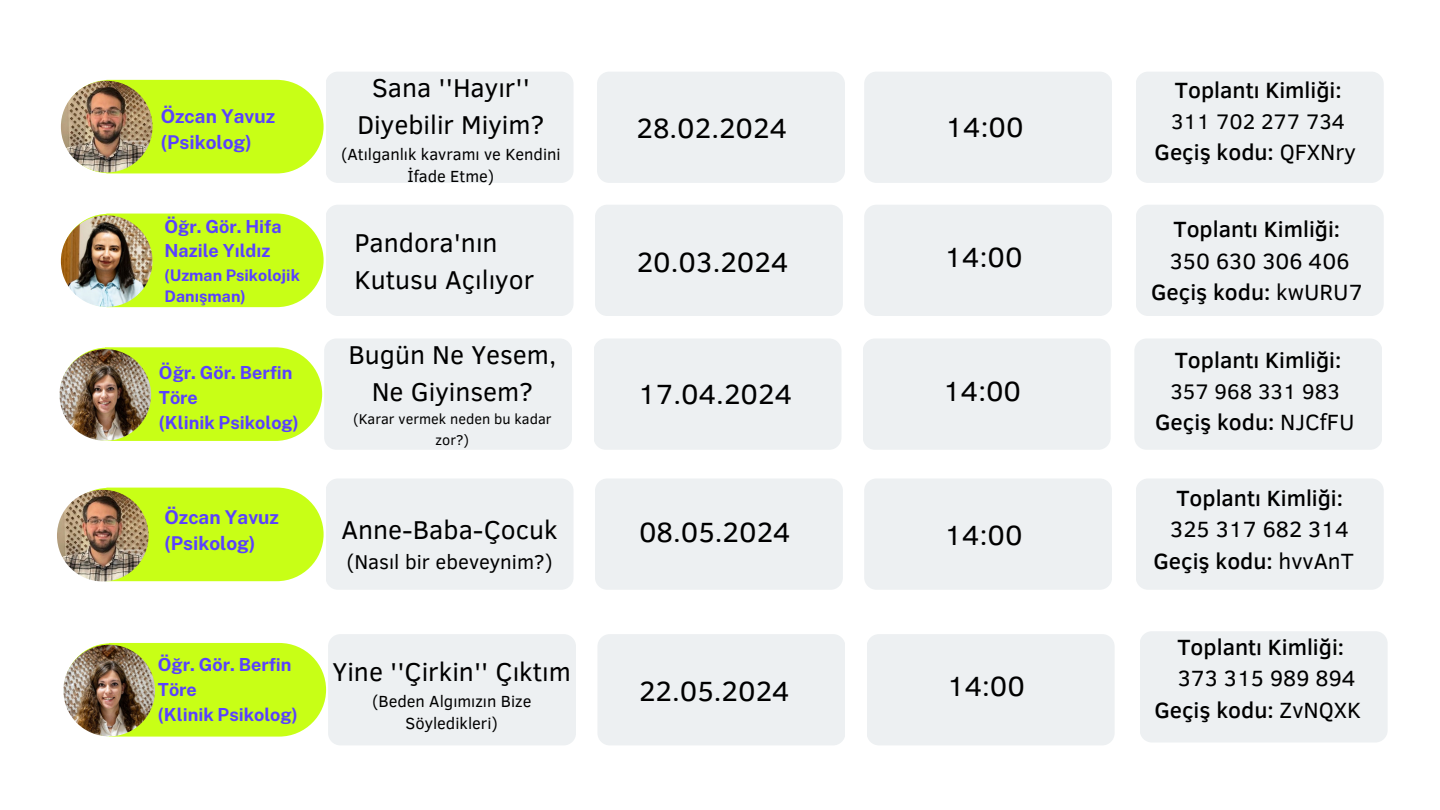
<style>
.page{position:relative;width:1440px;height:810px;background:#fff}
.page>*{position:absolute;margin:0;border:0;box-sizing:border-box;transform-origin:0 0}
.t1{font:28.5px "Clear Sans";color:#000}
.t2{font:26.5px/36.8px "Clear Sans";color:#000;text-align:center}
.t3{font:500 22.6px "Clear Sans";color:#000}
.t4{font:22.6px/31.5px "Clear Sans";color:#000;text-align:center}
.t5{font:21.6px "Clear Sans";color:#000}
.t6{font:20.5px "Clear Sans";color:#000}
.t7{font:700 19px "Public Sans";color:#5941ff}
.t8{font:700 18px/24.8px "Public Sans";color:#5941ff}
.t9{font:16.5px/22.5px "Clear Sans";color:#000;text-align:center}
.t10{font:700 16px/21.8px "Public Sans";color:#5941ff}
.t11{font:14.5px/20.2px "Clear Sans";color:#000;text-align:center}
.s1{font-weight:400}
.s2{font-weight:500}
</style>
<div class="page">
<svg style="left:62px;top:80px;width:262px;height:93px;background:#cdfe2e"></svg>
<img style="left:61px;top:81px;width:92px;height:91px;border-radius:50%">
<div style="left:326px;top:72px;width:248px;height:111px;background:#edf0f2;border-radius:12px"></div>
<div style="left:597px;top:72px;width:248px;height:111px;background:#edf0f2;border-radius:12px"></div>
<div style="left:864px;top:72px;width:248px;height:111px;background:#edf0f2;border-radius:12px"></div>
<div style="left:1136px;top:72px;width:248px;height:111px;background:#edf0f2;border-radius:12px"></div>
<svg style="left:62px;top:488px;width:262px;height:93px;background:#ccfe2a"></svg>
<svg style="left:62px;top:214px;width:262px;height:93px;background:#cdfe2d"></svg>
<img style="left:57px;top:490px;width:92px;height:91px;border-radius:50%">
<img style="left:61px;top:215px;width:92px;height:92px;border-radius:50%">
<div style="left:326px;top:478px;width:248px;height:112px;background:#edf0f2;border-radius:12px"></div>
<div style="left:326px;top:205px;width:248px;height:111px;background:#edf0f2;border-radius:12px"></div>
<div style="left:595px;top:478px;width:248px;height:112px;background:#edf0f2;border-radius:12px"></div>
<div style="left:595px;top:205px;width:248px;height:111px;background:#edf0f2;border-radius:12px"></div>
<div style="left:864px;top:478px;width:248px;height:112px;background:#edf0f2;border-radius:12px"></div>
<div style="left:864px;top:205px;width:248px;height:111px;background:#edf0f2;border-radius:12px"></div>
<div style="left:1136px;top:478px;width:248px;height:112px;background:#edf0f2;border-radius:12px"></div>
<div style="left:1136px;top:205px;width:248px;height:111px;background:#edf0f2;border-radius:12px"></div>
<svg style="left:67px;top:643px;width:259px;height:94px;background:#cdfe2d"></svg>
<img style="left:63px;top:645px;width:92px;height:91px;border-radius:50%">
<div style="left:328px;top:634px;width:248px;height:111px;background:#edf0f2;border-radius:12px"></div>
<div style="left:597px;top:634px;width:248px;height:111px;background:#edf0f2;border-radius:12px"></div>
<div style="left:867px;top:634px;width:248px;height:111px;background:#edf0f2;border-radius:12px"></div>
<div style="left:1140px;top:631px;width:248px;height:112px;background:#edf0f2;border-radius:12px"></div>
<svg style="left:69px;top:347px;width:253px;height:94px;background:#ccfe29"></svg>
<img style="left:59px;top:349px;width:92px;height:92px;border-radius:50%">
<div style="left:324px;top:338px;width:248px;height:112px;background:#edf0f2;border-radius:12px"></div>
<div style="left:594px;top:338px;width:248px;height:112px;background:#edf0f2;border-radius:12px"></div>
<div style="left:863px;top:338px;width:248px;height:112px;background:#edf0f2;border-radius:12px"></div>
<div style="left:1134px;top:338px;width:248px;height:112px;background:#edf0f2;border-radius:12px"></div>
<p class="t7" style="left:161px;top:105px;width:116px">Özcan Yavuz</p>
<p class="t7" style="left:161px;top:131px;width:93px">(Psikolog)</p>
<p class="t8" style="left:165px;top:214px;width:119px">Öğr. Gör. Hifa<br>Nazile Yıldız</p>
<p class="t10" style="left:165px;top:264px;width:137px">(Uzman Psikolojik<br>Danışman)</p>
<p class="t8" style="left:159px;top:360px;width:135px">Öğr. Gör. Berfin<br>Töre</p>
<p class="t8" style="left:159px;top:410px;width:141px">(Klinik Psikolog)</p>
<p class="t7" style="left:165px;top:506px;width:116px">Özcan Yavuz</p>
<p class="t7" style="left:165px;top:532px;width:93px">(Psikolog)</p>
<p class="t8" style="left:158px;top:653px;width:135px">Öğr. Gör. Berfin<br>Töre</p>
<p class="t8" style="left:158px;top:702px;width:141px">(Klinik Psikolog)</p>
<p class="t2" style="left:358px;top:68px;width:188px">Sana ''Hayır''<br>Diyebilir Miyim?</p>
<p class="t9" style="left:341px;top:142px;width:221px">(Atılganlık kavramı ve Kendini<br>İfade Etme)</p>
<p class="t2" style="left:354px;top:223px;width:181px;text-align:left">Pandora'nın<br>Kutusu Açılıyor</p>
<p class="t2" style="left:348px;top:335px;width:209px">Bugün Ne Yesem,<br>Ne Giyinsem?</p>
<p class="t11" style="left:353px;top:408px;width:200px">(Karar vermek neden bu kadar zor?)</p>
<p class="t2" style="left:341px;top:510px;width:218px">Anne-Baba-Çocuk</p>
<p class="t6" style="left:346px;top:547px;width:208px">(Nasıl bir ebeveynim?)</p>
<p class="t2" style="left:333px;top:652px;width:240px">Yine ''Çirkin'' Çıktım</p>
<p class="t9" style="left:372px;top:689px;width:161px">(Beden Algımızın Bize<br>Söyledikleri)</p>
<p class="t1" style="left:637px;top:108px;width:152px">28.02.2024</p>
<p class="t1" style="left:946px;top:106px;width:80px">14:00</p>
<p class="t1" style="left:637px;top:241px;width:153px">20.03.2024</p>
<p class="t1" style="left:945px;top:236px;width:80px">14:00</p>
<p class="t1" style="left:638px;top:373px;width:155px">17.04.2024</p>
<p class="t1" style="left:943px;top:370px;width:80px">14:00</p>
<p class="t1" style="left:639px;top:511px;width:153px">08.05.2024</p>
<p class="t1" style="left:945px;top:515px;width:80px">14:00</p>
<p class="t1" style="left:639px;top:670px;width:152px">22.05.2024</p>
<p class="t1" style="left:947px;top:666px;width:80px">14:00</p>
<p class="t3" style="left:1175px;top:74px;width:168px">Toplantı Kimliği:</p>
<p class="t5" style="left:1171px;top:106px;width:176px">311 702 277 734</p>
<p class="t3" style="left:1155px;top:135px;width:203px">Geçiş kodu: <span class="s1">QFXNry</span></p>
<p class="t3" style="left:1174px;top:213px;width:168px">Toplantı Kimliği:</p>
<p class="t4" style="left:1151px;top:244px;width:213px">350 630 306 406<br><span class="s2">Geçiş kodu:</span> kwURU7</p>
<p class="t3" style="left:1175px;top:344px;width:168px">Toplantı Kimliği:</p>
<p class="t5" style="left:1170px;top:376px;width:171px">357 968 331 983</p>
<p class="t3" style="left:1155px;top:406px;width:201px">Geçiş kodu: <span class="s1">NJCfFU</span></p>
<p class="t3" style="left:1176px;top:481px;width:168px">Toplantı Kimliği:</p>
<p class="t4" style="left:1154px;top:512px;width:202px">325 317 682 314<br><span class="s2">Geçiş kodu:</span> hvvAnT</p>
<p class="t3" style="left:1177px;top:630px;width:168px">Toplantı Kimliği:</p>
<p class="t4" style="left:1154px;top:661px;width:208px;text-align:right">373 315 989 894<br><span class="s2">Geçiş kodu:</span> ZvNQXK</p>
</div>
